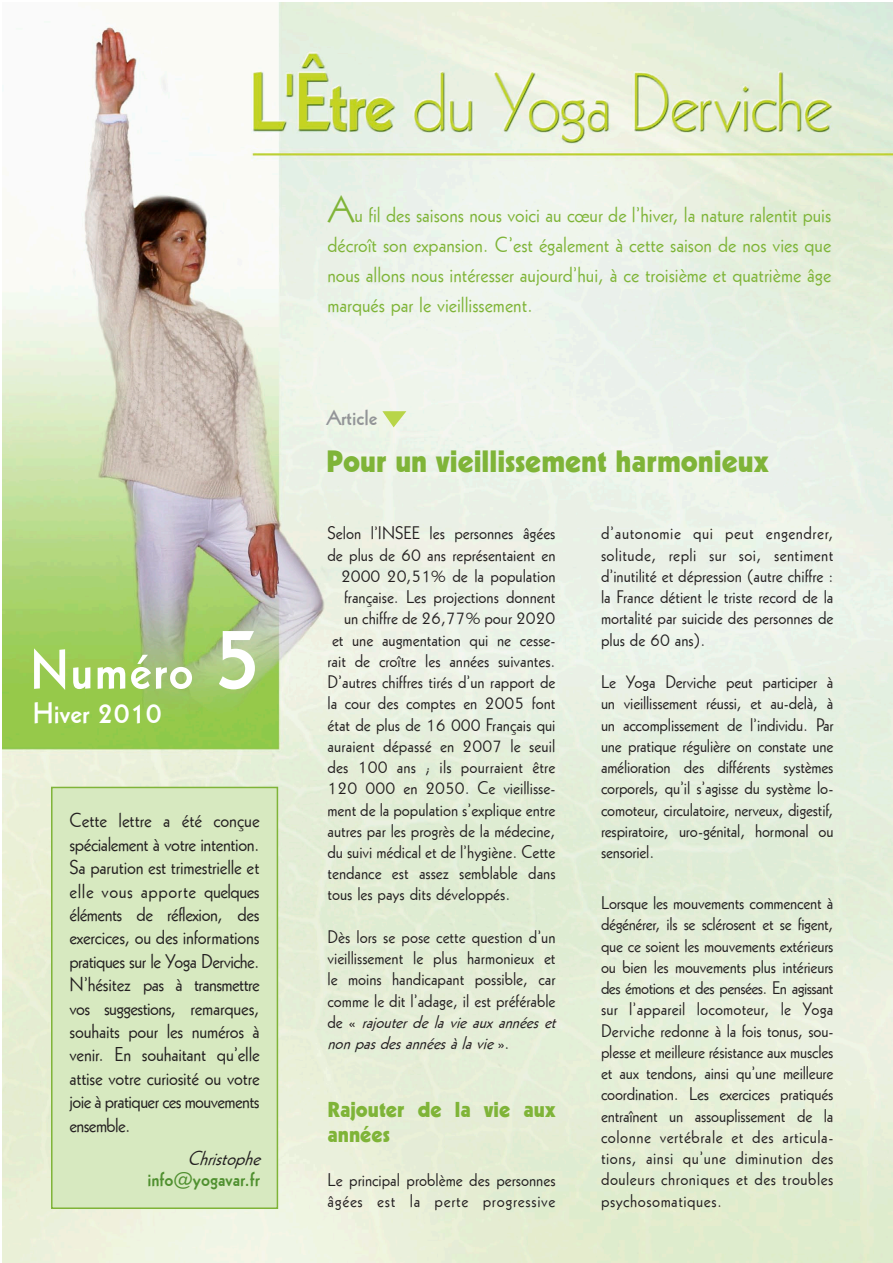
<style>
.page{position:relative;width:893px;height:1263px;background:#fff}
.page>*{position:absolute;margin:0;border:0;box-sizing:border-box;transform-origin:0 0}
.t1{font:54px "Geometric 231 BT Bold C";letter-spacing:.03em;color:#fff}
.t2{font:30px "Geometric 231 BT Heavy C";color:#7fb438}
.t3{font:28.5px "Geometric 231 BT Bold C";letter-spacing:.005em;color:#fff}
.t4{font:21px/30px "Geometric 231 BT Roman C";color:#7fb438;text-align:justify}
.t5{font:21px/25.2px "Geometric 231 BT Heavy C";color:#7fb438}
.t6{font:21px "Geometric 231 BT Bold C";color:#939598}
.t7{font:19.5px/23.4px "Geometric 231 BT Roman C";letter-spacing:-.03em;color:#231f20;text-align:justify}
.t8{font:19.5px "Geometric 231 BT Bold C";color:#509030}
.t9{font:italic 19.5px "Geometric 231 BT Roman C";color:#231f20}
.t10{font:17.7px/21.3px "Geometric 231 BT Roman C";color:#231f20;text-align:justify}
.s1{font-size:90px}
.s2{font-size:37.5px}
.s3{font-style:italic}
</style>
<div class="page">
<img style="left:2px;top:2px;width:891px;height:1261px">
<div style="left:52px;top:787px;width:225px;height:421px;background:#d7e9c0"></div>
<div style="left:51px;top:787px;width:227px;height:422px;border:2px solid #7fb438"></div>
<svg style="left:382px;top:411px;width:24px;height:16px"></svg>
<p class="t1" style="left:30px;top:634px;width:234px">Numéro <span class="s1">5</span></p>
<p class="t3" style="left:33px;top:694px;width:130px">Hiver 2010</p>
<p class="t7" style="left:70px;top:808px;width:192px">Cette lettre a été conçue spécialement à votre intention.<br>Sa parution est trimestrielle et elle vous apporte quelques éléments de réflexion, des exercices, ou des informations pratiques sur le Yoga Derviche.<br>N’hésitez pas à transmettre vos suggestions, remarques, souhaits pour les numéros à venir. En souhaitant qu’elle attise votre curiosité ou votre joie à pratiquer ces mouvements ensemble.</p>
<p class="t9" style="left:187px;top:1145px;width:82px">Christophe</p>
<p class="t8" style="left:147px;top:1166px;width:114px">info@yogavar.fr</p>
<p class="t4" style="left:327px;top:199px;width:505px"><span class="s2">A</span>u fil des saisons nous voici au cœur de l’hiver, la nature ralentit puis décroît son expansion. C’est également à cette saison de nos vies que nous allons nous intéresser aujourd’hui, à ce troisième et quatrième âge marqués par le vieillissement.</p>
<p class="t6" style="left:326px;top:403px;width:53px">Article</p>
<p class="t2" style="left:326px;top:443px;width:444px">Pour un vieillissement harmonieux</p>
<p class="t10" style="left:327px;top:522px;width:229px">Selon l’INSEE les personnes âgées</p>
<p class="t10" style="left:327px;top:543px;width:229px">de plus de 60 ans représentaient en</p>
<p class="t10" style="left:341px;top:564px;width:216px">2000 20,51% de la population</p>
<p class="t10" style="left:344px;top:586px;width:213px">française. Les projections donnent</p>
<p class="t10" style="left:344px;top:607px;width:213px">un chiffre de 26,77% pour 2020</p>
<p class="t10" style="left:332px;top:628px;width:225px">et une augmentation qui ne cesse-</p>
<p class="t10" style="left:327px;top:649px;width:229px">rait de croître les années suivantes.</p>
<p class="t10" style="left:327px;top:671px;width:229px">D’autres chiffres tirés d’un rapport de</p>
<p class="t10" style="left:327px;top:692px;width:230px">la cour des comptes en 2005 font</p>
<p class="t10" style="left:327px;top:713px;width:229px">état de plus de 16 000 Français qui</p>
<p class="t10" style="left:327px;top:734px;width:229px">auraient dépassé en 2007 le seuil</p>
<p class="t10" style="left:327px;top:756px;width:229px">des 100 ans ; ils pourraient être</p>
<p class="t10" style="left:327px;top:777px;width:229px">120 000 en 2050. Ce vieillisse-</p>
<p class="t10" style="left:327px;top:798px;width:230px">ment de la population s’explique entre</p>
<p class="t10" style="left:327px;top:819px;width:229px">autres par les progrès de la médecine,</p>
<p class="t10" style="left:327px;top:840px;width:229px">du suivi médical et de l’hygiène. Cette</p>
<p class="t10" style="left:327px;top:862px;width:230px">tendance est assez semblable dans</p>
<p class="t10" style="left:327px;top:883px;width:184px">tous les pays dits développés.</p>
<p class="t10" style="left:327px;top:925px;width:235px;text-align:left">Dès lors se pose cette question d’un vieillissement le plus harmonieux et le moins handicapant possible, car comme le dit l’adage, il est préférable d e « <span class="s3">rajouterdelavieauxannéeset nonpasdesannéesàlavie</span>» .</p>
<p class="t5" style="left:327px;top:1096px;width:229px">Rajouter de la vie aux années</p>
<p class="t10" style="left:327px;top:1168px;width:230px">Le principal problème des personnes âgées est la perte progressive</p>
<p class="t10" style="left:601px;top:522px;width:234px">d’autonomie qui peut engendrer, solitude, repli sur soi, sentiment d’inutilité et dépression (autre chiffre : la France détient le triste record de la mortalité par suicide des personnes de plus de 60 ans).</p>
<p class="t10" style="left:601px;top:671px;width:234px">Le Yoga Derviche peut participer à un vieillissement réussi, et au-delà, à un accomplissement de l’individu. Par une pratique régulière on constate une amélioration des différents systèmes corporels, qu’il s’agisse du système lo&shy;comoteur, circulatoire, nerveux, digestif, respiratoire, uro-génital, hormonal ou sensoriel.</p>
<p class="t10" style="left:601px;top:892px;width:234px">Lorsque les mouvements commencent à dégénérer, ils se sclérosent et se figent, que ce soient les mouvements extérieurs ou bien les mouvements plus intérieurs des émotions et des pensées. En agissant sur l’appareil locomoteur, le Yoga Derviche redonne à la fois tonus, sou&shy;plesse et meilleure résistance aux muscles et aux tendons, ainsi qu’une meilleure coordination. Les exercices pratiqués entraînent un assouplissement de la colonne vertébrale et des articula&shy;tions, ainsi qu’une diminution des douleurs chroniques et des troubles psychosomatiques.</p>
</div>
